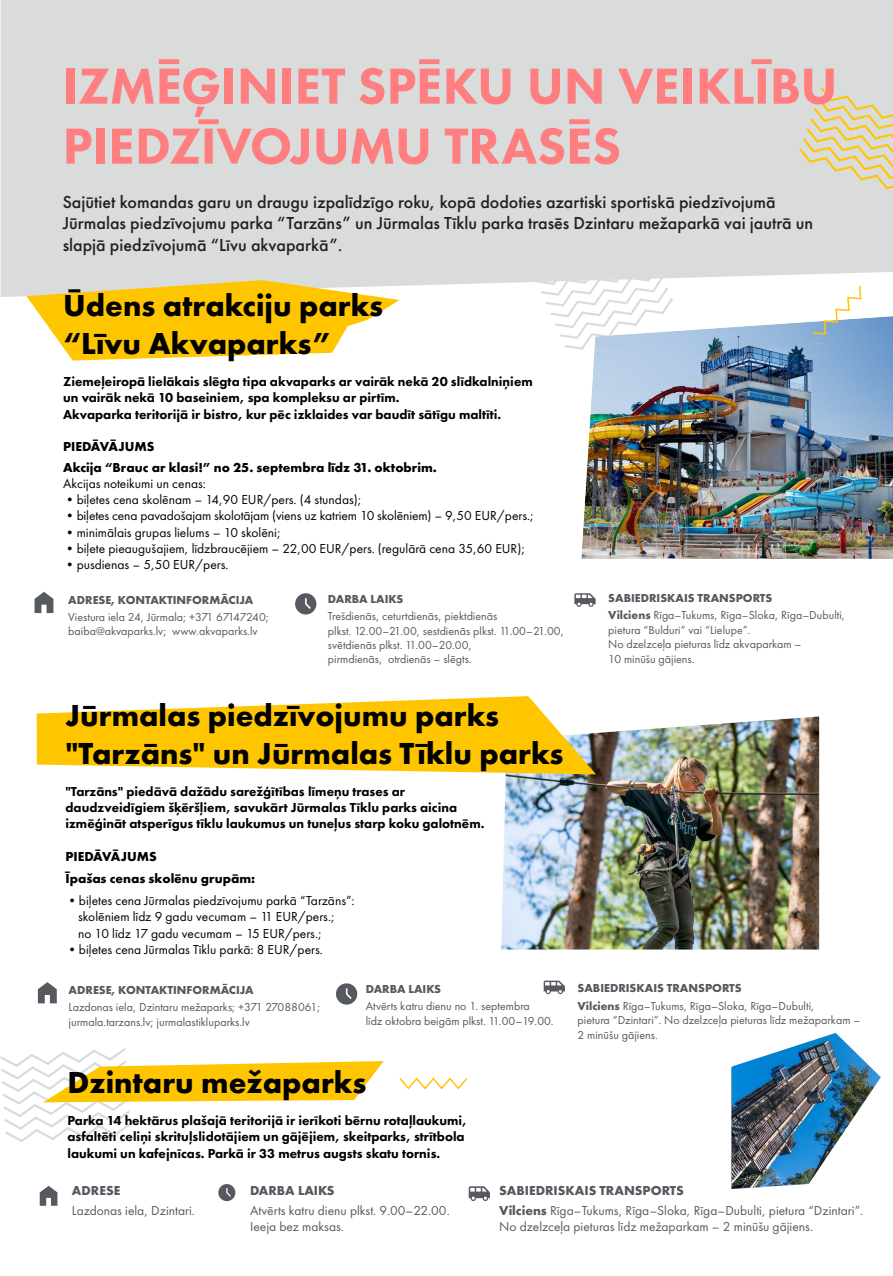
<style>
.page{position:relative;width:893px;height:1276px;background:#fff}
.page>*{position:absolute;margin:0;border:0;box-sizing:border-box;transform-origin:0 0}
.t1{font:800 52.5px/60px "Futura PT";letter-spacing:-.005em;color:#ff7e80}
.t2{font:700 31.5px/37.8px "Futura PT";color:#000}
.t3{font:500 18px/21.6px "Futura PT";color:#231f20}
.t4{font:800 13.5px/16.2px "Futura PT";color:#000}
.t5{font:13.5px/16.2px "Futura PT Book";color:#000}
.t6{font:13.5px/16.2px "Futura PT Book";color:#56595f}
.t7{font:700 13.5px/22.2px "Futura PT";color:#000}
.t8{font:700 13.5px "Futura PT";color:#56595f}
.t9{font:12px/14.4px "Futura PT Book";color:#56595f}
.t10{font:700 12px "Futura PT";color:#56595f}
.s1{font-family:"Futura PT";font-weight:700}
</style>
<div class="page">
<img style="left:501px;top:716px;width:319px;height:279px">
<svg style="left:218px;top:1184px;width:17px;height:17px"></svg>
<svg style="left:40px;top:1186px;width:17px;height:19px"></svg>
<svg style="left:37px;top:696px;width:559px;height:78px"></svg>
<svg style="left:336px;top:983px;width:21px;height:21px"></svg>
<svg style="left:38px;top:982px;width:19px;height:21px"></svg>
<svg style="left:544px;top:980px;width:21px;height:14px"></svg>
<div style="left:1px;top:0;width:892px;height:297px;background:#dadbdb"></div>
<svg style="left:0;top:1048px;width:384px;height:94px"></svg>
<svg style="left:399px;top:1077px;width:68px;height:13px"></svg>
<svg style="left:534px;top:231px;width:141px;height:73px"></svg>
<svg style="left:26px;top:280px;width:374px;height:80px"></svg>
<svg style="left:295px;top:593px;width:21px;height:21px"></svg>
<svg style="left:35px;top:592px;width:18px;height:21px"></svg>
<svg style="left:574px;top:593px;width:22px;height:14px"></svg>
<svg style="left:797px;top:85px;width:96px;height:105px;background:#dfd7b9"></svg>
<img style="left:548px;top:304px;width:345px;height:255px">
<svg style="left:811px;top:284px;width:51px;height:51px"></svg>
<svg style="left:469px;top:1186px;width:21px;height:15px"></svg>
<img style="left:731px;top:1033px;width:150px;height:156px">
<h1 class="t1" style="left:63px;top:55px;width:776px">IZMĒĢINIET SPĒKU UN VEIKLĪBU<br>PIEDZĪVOJUMU TRASĒS</h1>
<p class="t3" style="left:63px;top:191px;width:752px">Sajūtiet komandas garu un draugu izpalīdzīgo roku, kopā dodoties azartiski sportiskā piedzīvojumā<br>Jūrmalas piedzīvojumu parka “Tarzāns” un Jūrmalas Tīklu parka trasēs Dzintaru mežaparkā vai jautrā un slapjā piedzīvojumā “Līvu akvaparkā”.</p>
<h2 class="t2" style="left:63px;top:286px;width:322px">Ūdens atrakciju parks “Līvu Akvaparks”</h2>
<p class="t4" style="left:63px;top:373px;width:471px">Ziemeļeiropā lielākais slēgta tipa akvaparks ar vairāk nekā 20 slīdkalniņiem un vairāk nekā 10 baseiniem, spa kompleksu ar pirtīm.<br>Akvaparka teritorijā ir bistro, kur pēc izklaides var baudīt sātīgu maltīti.</p>
<p class="t7" style="left:63px;top:436px;width:375px;line-height:20.7px">PIEDĀVĀJUMS<br>Akcija “Brauc ar klasi!” no 25. septembra līdz 31. oktobrim.</p>
<p class="t5" style="left:63px;top:475px;width:144px">Akcijas noteikumi un cenas:</p>
<p class="t5" style="left:63px;top:491px;width:300px">•biļetes cena skolēnam – 14,90 EUR/pers. (4 stundas);</p>
<p class="t5" style="left:63px;top:507px;width:472px">•biļetes cena pavadošajam skolotājam (viens uz katriem 10 skolēniem) – 9,50 EUR/pers.;</p>
<p class="t5" style="left:63px;top:524px;width:219px">•minimālais grupas lielums – 10 skolēni;</p>
<p class="t5" style="left:63px;top:540px;width:463px">•biļete pieaugušajiem, līdzbraucējiem – 22,00 EUR/pers. (regulārā cena 35,60 EUR);</p>
<p class="t5" style="left:63px;top:556px;width:167px">•pusdienas – 5,50 EUR/pers.</p>
<p class="t10" style="left:68px;top:592px;width:186px">ADRESE, KONTAKTINFORMĀCIJA</p>
<p class="t9" style="left:68px;top:610px;width:202px">Viestura iela 24, Jūrmala; +371 67147240; baiba@akvaparks.lv; www.akvaparks.lv</p>
<p class="t10" style="left:328px;top:591px;width:77px">DARBA LAIKS</p>
<p class="t9" style="left:328px;top:609px;width:238px">Trešdienās, ceturtdienās, piektdienās<br>plkst. 12.00–21.00, sestdienās plkst. 11.00–21.00, svētdienās plkst. 11.00–20.00,<br>pirmdienās, otrdienās – slēgts.</p>
<h2 class="t2" style="left:65px;top:695px;width:500px">Jūrmalas piedzīvojumu parks "Tarzāns" un Jūrmalas Tīklu parks</h2>
<p class="t4" style="left:65px;top:783px;width:420px">"Tarzāns" piedāvā dažādu sarežģītības līmeņu trases ar daudzveidīgiem šķēršļiem, savukārt Jūrmalas Tīklu parks aicina izmēģināt atsperīgus tīklu laukumus un tuneļus starp koku galotnēm.</p>
<p class="t7" style="left:65px;top:845px;width:191px">PIEDĀVĀJUMS<br>Īpašas cenas skolēnu grupām:</p>
<p class="t5" style="left:78px;top:892px;width:278px;text-indent:-13px">•biļetes cena Jūrmalas piedzīvojumu parkā “Tarzāns”: skolēniem līdz 9 gadu vecumam – 11 EUR/pers.;<br>no 10 līdz 17 gadu vecumam – 15 EUR/pers.;</p>
<p class="t5" style="left:65px;top:941px;width:259px">•biļetes cena Jūrmalas Tīklu parkā: 8 EUR/pers.</p>
<p class="t10" style="left:69px;top:982px;width:186px">ADRESE, KONTAKTINFORMĀCIJA</p>
<p class="t9" style="left:69px;top:1000px;width:253px">Lazdonas iela, Dzintaru mežaparks; +371 27088061; jurmala.tarzans.lv; jurmalastikluparks.lv</p>
<p class="t10" style="left:366px;top:981px;width:77px">DARBA LAIKS</p>
<p class="t9" style="left:366px;top:999px;width:189px">Atvērts katru dienu no 1. septembra<br>līdz oktobra beigām plkst. 11.00–19.00.</p>
<h2 class="t2" style="left:68px;top:1062px;width:300px">Dzintaru mežaparks</h2>
<p class="t4" style="left:68px;top:1112px;width:401px">Parka 14 hektārus plašajā teritorijā ir ierīkoti bērnu rotaļlaukumi, asfaltēti celiņi skrituļslidotājiem un gājējiem, skeitparks, strītbola laukumi un kafejnīcas. Parkā ir 33 metrus augsts skatu tornis.</p>
<p class="t10" style="left:608px;top:590px;width:166px">SABIEDRISKAIS TRANSPORTS</p>
<p class="t9" style="left:608px;top:608px;width:238px"><span class="s1">Vilciens</span> Rīga–Tukums, Rīga–Sloka, Rīga–Dubulti, pietura “Bulduri” vai “Lielupe”.<br>No dzelzceļa pieturas līdz akvaparkam –<br>10 minūšu gājiens.</p>
<p class="t10" style="left:578px;top:980px;width:166px">SABIEDRISKAIS TRANSPORTS</p>
<p class="t9" style="left:578px;top:998px;width:284px"><span class="s1">Vilciens</span> Rīga–Tukums, Rīga–Sloka, Rīga–Dubulti,<br>pietura “Dzintari”. No dzelzceļa pieturas līdz mežaparkam –<br>2 minūšu gājiens.</p>
<p class="t8" style="left:72px;top:1182px;width:50px">ADRESE</p>
<p class="t6" style="left:72px;top:1202px;width:125px">Lazdonas iela, Dzintari.</p>
<p class="t8" style="left:250px;top:1182px;width:86px">DARBA LAIKS</p>
<p class="t6" style="left:250px;top:1202px;width:201px">Atvērts katru dienu plkst. 9.00–22.00.<br>Ieeja bez maksas.</p>
<p class="t8" style="left:499px;top:1182px;width:186px">SABIEDRISKAIS TRANSPORTS</p>
<p class="t6" style="left:499px;top:1202px;width:366px"><span class="s1">Vilciens</span> Rīga–Tukums, Rīga–Sloka, Rīga–Dubulti, pietura “Dzintari”.<br>No dzelzceļa pieturas līdz mežaparkam – 2 minūšu gājiens.</p>
</div>
